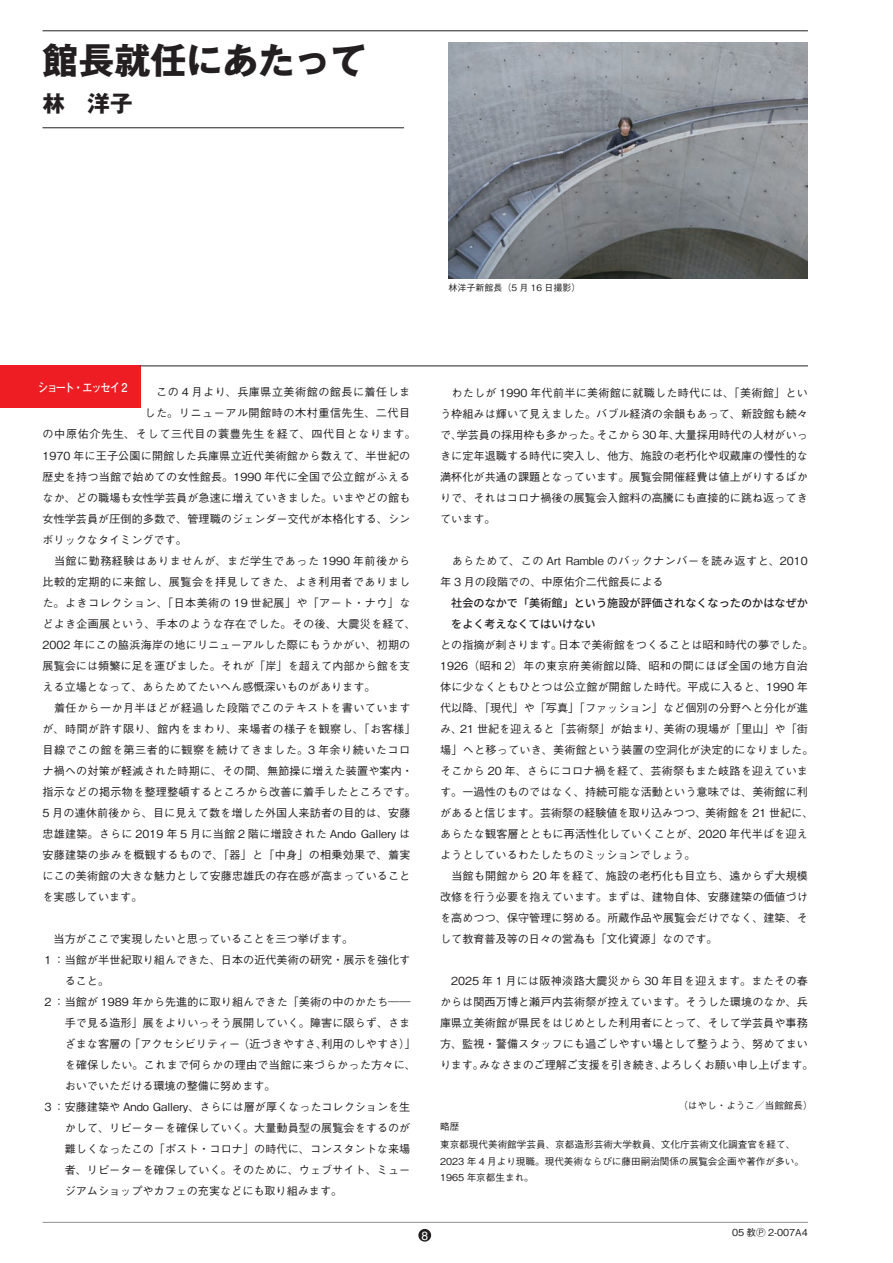
<style>
.page{position:relative;width:893px;height:1263px;background:#fff}
.page>*{position:absolute;margin:0;border:0;box-sizing:border-box;transform-origin:0 0}
.t1{font:700 36px "Gothic MB101 Pro";color:#231f20}
.t2{font:700 22.5px "Gothic MB101 Pro";color:#231f20}
.t3{font:700 12px "Futo Go B101 Pro";letter-spacing:-.18em;color:#fff;scale:.91 1}
.t4{font:12px "Helvetica LT Pro";color:#fff}
.t5{font:500 11.1px/21px "Gothic BBB Pro";letter-spacing:.005em;color:#231f20}
.t6{font:500 11.1px "Gothic BBB Pro";letter-spacing:.04em;color:#231f20}
.t7{font:500 11.1px "Gothic BBB Pro";letter-spacing:.025em;color:#231f20}
.t8{font:500 11.1px "Gothic BBB Pro";letter-spacing:.035em;color:#231f20}
.t9{font:500 11.1px "Gothic BBB Pro";letter-spacing:.045em;color:#231f20}
.t10{font:500 11.1px/21px "Source Han Sans JP";letter-spacing:.005em;color:#231f20}
.t11{font:500 11.1px "Gothic BBB Pro";letter-spacing:.06em;color:#231f20}
.t12{font:500 9.6px/18px "Gothic BBB Pro";color:#231f20}
.t13{font:500 9px "Gothic BBB Pro";color:#231f20}
</style>
<div class="page">
<img style="left:449px;top:43px;width:359px;height:235px">
<div style="left:0;top:366px;width:140px;height:42px;background:#ee1d23"></div>
<hr style="left:43px;top:128px;width:361px;height:1px;background:#231f20">
<hr style="left:140px;top:366px;width:668px;height:1px;background:#231f20">
<hr style="left:43px;top:31px;width:765px;height:1px;background:#231f20">
<hr style="left:43px;top:1222px;width:765px;height:1px;background:#231f20">
<div style="left:418px;top:1229px;width:13px;height:12px;background:#231f20;border-radius:50%"></div>
<h1 class="t1" style="left:43px;top:31px;width:325px">館長就任にあたって</h1>
<h2 class="t2" style="left:43px;top:85px;width:91px">林　洋子</h2>
<p class="t13" style="left:449px;top:280px;width:133px">林洋子新館長（5 月 16 日撮影）</p>
<p class="t3" style="left:38px;top:377px;width:100px">ショート・エッセイ 2</p>
<p class="t6" style="left:145px;top:383px;width:267px">　この 4 月より、兵庫県立美術館の館長に着任しま</p>
<p class="t9" style="left:145px;top:404px;width:267px">した。リニューアル開館時の木村重信先生、二代目</p>
<p class="t11" style="left:43px;top:425px;width:375px">の中原佑介先生、そして三代目の蓑豊先生を経て、四代目となります。</p>
<p class="t5" style="left:43px;top:443px;width:369px">1970 年に王子公園に開館した兵庫県立近代美術館から数えて、半世紀の</p>
<p class="t5" style="left:43px;top:464px;width:369px">歴史を持つ当館で始めての女性館長。1990 年代に全国で公立館がふえる</p>
<p class="t5" style="left:43px;top:485px;width:369px">なか、どの職場も女性学芸員が急速に増えていきました。いまやどの館も</p>
<p class="t5" style="left:43px;top:506px;width:369px">女性学芸員が圧倒的多数で、管理職のジェンダー交代が本格化する、シン</p>
<p class="t5" style="left:43px;top:527px;width:146px">ボリックなタイミングです。</p>
<p class="t6" style="left:43px;top:551px;width:369px">　当館に勤務経験はありませんが、まだ学生であった 1990 年前後から</p>
<p class="t6" style="left:43px;top:572px;width:369px">比較的定期的に来館し、展覧会を拝見してきた、よき利用者でありまし</p>
<p class="t8" style="left:43px;top:593px;width:369px">た。よきコレクション、「日本美術の 19 世紀展」や「アート・ナウ」な</p>
<p class="t7" style="left:43px;top:614px;width:375px">どよき企画展という、手本のような存在でした。その後、大震災を経て、</p>
<p class="t5" style="left:43px;top:632px;width:369px">2002 年にこの脇浜海岸の地にリニューアルした際にもうかがい、初期の</p>
<p class="t5" style="left:43px;top:653px;width:369px">展覧会には頻繁に足を運びました。それが「岸」を超えて内部から館を支</p>
<p class="t5" style="left:43px;top:674px;width:334px">える立場となって、あらためてたいへん感慨深いものがあります。</p>
<p class="t8" style="left:43px;top:698px;width:369px">　着任から一か月半ほどが経過した段階でこのテキストを書いています</p>
<p class="t6" style="left:43px;top:719px;width:375px">が、時間が許す限り、館内をまわり、来場者の様子を観察し、「お客様」</p>
<p class="t9" style="left:43px;top:740px;width:369px">目線でこの館を第三者的に観察を続けてきました。3 年余り続いたコロ</p>
<p class="t5" style="left:43px;top:758px;width:372px">ナ禍への対策が軽減された時期に、その間、無節操に増えた装置や案内・</p>
<p class="t5" style="left:43px;top:779px;width:375px">指示などの掲示物を整理整頓するところから改善に着手したところです。</p>
<p class="t5" style="left:43px;top:800px;width:369px">5 月の連休前後から、目に見えて数を増した外国人来訪者の目的は、安藤</p>
<p class="t5" style="left:43px;top:821px;width:369px">忠雄建築。さらに 2019 年 5 月に当館 2 階に増設された Ando Gallery は</p>
<p class="t7" style="left:43px;top:845px;width:369px">安藤建築の歩みを概観するもので、「器」と「中身」の相乗効果で、着実</p>
<p class="t5" style="left:43px;top:863px;width:369px">にこの美術館の大きな魅力として安藤忠雄氏の存在感が高まっていること</p>
<p class="t5" style="left:43px;top:884px;width:101px">を実感しています。</p>
<p class="t5" style="left:43px;top:926px;width:312px">　当方がここで実現したいと思っていることを三つ挙げます。</p>
<p class="t5" style="left:43px;top:947px;width:369px">１：当館が半世紀取り組んできた、日本の近代美術の研究・展示を強化す</p>
<p class="t5" style="left:65px;top:968px;width:46px">ること。</p>
<p class="t5" style="left:43px;top:989px;width:369px">２：当館が 1989 年から先進的に取り組んできた「美術の中のかたち――</p>
<p class="t5" style="left:65px;top:1010px;width:347px">手で見る造形」展をよりいっそう展開していく。障害に限らず、さま</p>
<p class="t5" style="left:65px;top:1031px;width:353px">ざまな客層の「アクセシビリティー（近づきやすさ、利用のしやすさ）」</p>
<p class="t7" style="left:65px;top:1055px;width:353px">を確保したい。これまで何らかの理由で当館に来づらかった方々に、</p>
<p class="t5" style="left:65px;top:1073px;width:212px">おいでいただける環境の整備に努めます。</p>
<p class="t5" style="left:43px;top:1094px;width:369px">３：安藤建築や Ando Gallery、さらには層が厚くなったコレクションを生</p>
<p class="t5" style="left:65px;top:1115px;width:347px">かして、リピーターを確保していく。大量動員型の展覧会をするのが</p>
<p class="t5" style="left:65px;top:1136px;width:347px">難しくなったこの「ポスト・コロナ」の時代に、コンスタントな来場</p>
<p class="t5" style="left:65px;top:1157px;width:347px">者、リピーターを確保していく。そのために、ウェブサイト、ミュー</p>
<p class="t5" style="left:65px;top:1178px;width:279px">ジアムショップやカフェの充実などにも取り組みます。</p>
<p class="t5" style="left:440px;top:380px;width:369px;text-align:justify">　わたしが 1990 年代前半に美術館に就職した時代には、「美術館」という枠組みは輝いて見えました。バブル経済の余韻もあって、新設館も続々で、学芸員の採用枠も多かった。そこから30年、大量採用時代の人材がいっきに定年退職する時代に突入し、他方、施設の老朽化や収蔵庫の慢性的な満杯化が共通の課題となっています。展覧会開催経費は値上がりするばかりで、それはコロナ禍後の展覧会入館料の高騰にも直接的に跳ね返ってきています。</p>
<p class="t5" style="left:440px;top:548px;width:369px">　あらためて、この Art Ramble のバックナンバーを読み返すと、2010年 3 月の段階での、中原佑介二代館長による</p>
<p class="t10" style="left:451px;top:592px;width:358px">社会のなかで「美術館」という施設が評価されなくなったのかはなぜかをよく考えなくてはいけない</p>
<p class="t5" style="left:440px;top:632px;width:375px">との指摘が刺さります。日本で美術館をつくることは昭和時代の夢でした。1926（昭和 2）年の東京府美術館以降、昭和の間にほぼ全国の地方自治体に少なくともひとつは公立館が開館した時代。平成に入ると、1990 年代以降、「現代」や「写真」「ファッション」など個別の分野へと分化が進み、21 世紀を迎えると「芸術祭」が始まり、美術の現場が「里山」や「街場」へと移っていき、美術館という装置の空洞化が決定的になりました。そこから 20 年、さらにコロナ禍を経て、芸術祭もまた岐路を迎えています。一過性のものではなく、持続可能な活動という意味では、美術館に利があると信じます。芸術祭の経験値を取り込みつつ、美術館を 21 世紀に、あらたな観客層とともに再活性化していくことが、2020 年代半ばを迎えようとしているわたしたちのミッションでしょう。<br>　当館も開館から 20 年を経て、施設の老朽化も目立ち、遠からず大規模改修を行う必要を抱えています。まずは、建物自体、安藤建築の価値づけを高めつつ、保守管理に努める。所蔵作品や展覧会だけでなく、建築、そして教育普及等の日々の営為も「文化資源」なのです。</p>
<p class="t5" style="left:440px;top:968px;width:375px">　2025 年 1 月には阪神淡路大震災から 30 年目を迎えます。またその春からは関西万博と瀬戸内芸術祭が控えています。そうした環境のなか、兵庫県立美術館が県民をはじめとした利用者にとって、そして学芸員や事務方、監視・警備スタッフにも過ごしやすい場として整うよう、努めてまいります。みなさまのご理解ご支援を引き続き、よろしくお願い申し上げます。</p>
<p class="t12" style="left:678px;top:1095px;width:136px">（はやし・ようこ／当館館長）</p>
<p class="t12" style="left:440px;top:1116px;width:357px">略歴<br>東京都現代美術館学芸員、京都造形芸術大学教員、文化庁芸術文化調査官を経て、</p>
<p class="t12" style="left:440px;top:1152px;width:365px;line-height:16.5px">2023 年 4 月より現職。現代美術ならびに藤田嗣治関係の展覧会企画や著作が多い。<br>1965 年京都生まれ。</p>
<p class="t4" style="left:421px;top:1228px;width:8px">8</p>
<p class="t12" style="left:732px;top:1222px;width:77px">05 教Ⓟ 2-007A4</p>
</div>
